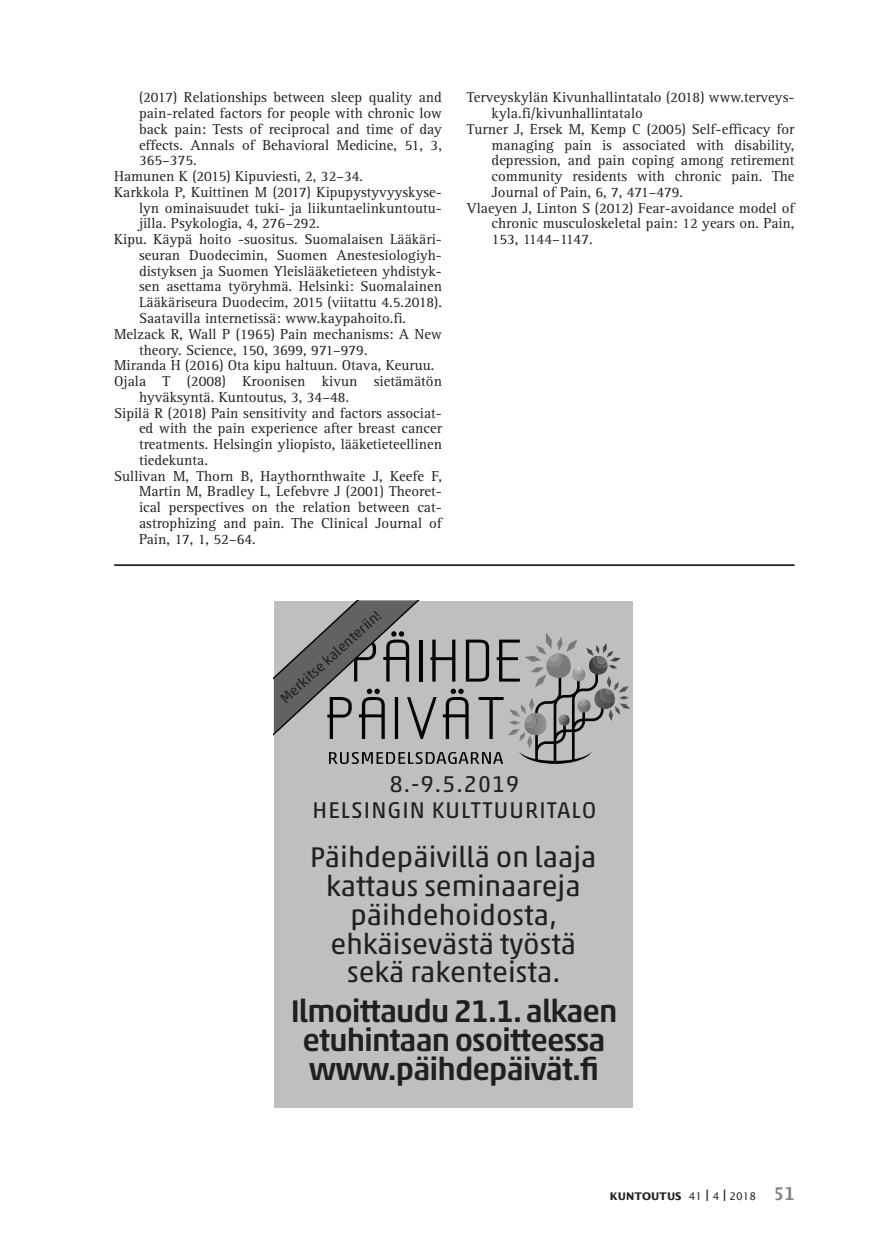
<style>
.page{position:relative;width:874px;height:1241px;background:#fff}
.page>*{position:absolute;margin:0;border:0;box-sizing:border-box;transform-origin:0 0}
.t1{font:500 31.68px/28.9px "Akko Std";letter-spacing:-.03em;color:#231f20;text-align:center}
.t2{font:28.88px/28.9px "Akko Std";color:#231f20;text-align:center}
.t3{font:23.1px/26.1px "Akko Std";letter-spacing:.05em;color:#231f20;text-align:center}
.t4{font:14.88px "Rotis Serif";color:#231f20}
.t5{font:14.53px "Akko Std";color:#231f20}
.t6{font:700 10.5px "Lucida Sans";color:#231f20}
.s1{font-weight:400}
.s2{font-weight:400;font-size:15.75px}
.s3{font-family:"Lucida Sans Typewriter";font-size:17.5px;color:#808285}
</style>
<div class="page">
<div style="left:274px;top:601px;width:358px;height:506px;background:#bfbfbf"></div>
<svg style="left:274px;top:600px;width:355px;height:164px"></svg>
<hr style="left:114px;top:564px;width:680px;height:2px;background:#231f20">
<p class="t4" style="left:139px;top:89px;width:304px">(2017) Relationships between sleep quality and</p>
<p class="t4" style="left:139px;top:105px;width:304px">pain-related factors for people with chronic low</p>
<p class="t4" style="left:139px;top:120px;width:304px">back pain: Tests of reciprocal and time of day</p>
<p class="t4" style="left:139px;top:136px;width:304px">effects. Annals of Behavioral Medicine, 51, 3,</p>
<p class="t4" style="left:139px;top:152px;width:59px">365–375.</p>
<p class="t4" style="left:114px;top:168px;width:250px">Hamunen K (2015) Kipuviesti, 2, 32–34.</p>
<p class="t4" style="left:114px;top:183px;width:329px">Karkkola P, Kuittinen M (2017) Kipupystyvyyskyse-</p>
<p class="t4" style="left:139px;top:199px;width:304px">lyn ominaisuudet tuki- ja liikuntaelinkuntoutu-</p>
<p class="t4" style="left:139px;top:215px;width:182px">jilla. Psykologia, 4, 276–292.</p>
<p class="t4" style="left:114px;top:231px;width:329px">Kipu. Käypä hoito -suositus. Suomalaisen Lääkäri-</p>
<p class="t4" style="left:139px;top:246px;width:304px">seuran Duodecimin, Suomen Anestesiologiyh-</p>
<p class="t4" style="left:139px;top:262px;width:304px">distyksen ja Suomen Yleislääketieteen yhdistyk-</p>
<p class="t4" style="left:139px;top:278px;width:304px">sen asettama työryhmä. Helsinki: Suomalainen</p>
<p class="t4" style="left:139px;top:294px;width:304px">Lääkäriseura Duodecim, 2015 (viitattu 4.5.2018).</p>
<p class="t4" style="left:139px;top:309px;width:268px">Saatavilla internetissä: www.kaypahoito.fi.</p>
<p class="t4" style="left:114px;top:325px;width:329px">Melzack R, Wall P (1965) Pain mechanisms: A New</p>
<p class="t4" style="left:139px;top:341px;width:230px">theory. Science, 150, 3699, 971–979.</p>
<p class="t4" style="left:114px;top:357px;width:321px">Miranda H (2016) Ota kipu haltuun. Otava, Keuruu.</p>
<p class="t4" style="left:114px;top:372px;width:329px">Ojala T (2008) Kroonisen kivun sietämätön</p>
<p class="t4" style="left:139px;top:388px;width:211px">hyväksyntä. Kuntoutus, 3, 34–48.</p>
<p class="t4" style="left:114px;top:404px;width:329px">Sipilä R (2018) Pain sensitivity and factors associat-</p>
<p class="t4" style="left:139px;top:420px;width:304px">ed with the pain experience after breast cancer</p>
<p class="t4" style="left:139px;top:435px;width:304px">treatments. Helsingin yliopisto, lääketieteellinen</p>
<p class="t4" style="left:139px;top:451px;width:70px">tiedekunta.</p>
<p class="t4" style="left:114px;top:467px;width:329px">Sullivan M, Thorn B, Haythornthwaite J, Keefe F,</p>
<p class="t4" style="left:139px;top:483px;width:304px">Martin M, Bradley L, Lefebvre J (2001) Theoret-</p>
<p class="t4" style="left:139px;top:498px;width:304px">ical perspectives on the relation between cat-</p>
<p class="t4" style="left:139px;top:514px;width:304px">astrophizing and pain. The Clinical Journal of</p>
<p class="t4" style="left:139px;top:530px;width:118px">Pain, 17, 1, 52–64.</p>
<p class="t4" style="left:466px;top:89px;width:329px">Terveyskylän Kivunhallintatalo (2018) www.terveys-</p>
<p class="t4" style="left:491px;top:105px;width:153px">kyla.fi/kivunhallintatalo</p>
<p class="t4" style="left:466px;top:120px;width:329px">Turner J, Ersek M, Kemp C (2005) Self-efficacy for</p>
<p class="t4" style="left:491px;top:136px;width:304px">managing pain is associated with disability,</p>
<p class="t4" style="left:491px;top:152px;width:304px">depression, and pain coping among retirement</p>
<p class="t4" style="left:491px;top:168px;width:304px">community residents with chronic pain. The</p>
<p class="t4" style="left:491px;top:183px;width:193px">Journal of Pain, 6, 7, 471–479.</p>
<p class="t4" style="left:466px;top:199px;width:329px">Vlaeyen J, Linton S (2012) Fear-avoidance model of</p>
<p class="t4" style="left:491px;top:215px;width:304px">chronic musculoskeletal pain: 12 years on. Pain,</p>
<p class="t4" style="left:491px;top:231px;width:102px">153, 1144–1147.</p>
<p class="t5" style="left:276px;top:693px;width:131px;rotate:-42deg">Merkitse kalenteriin!</p>
<h3 class="t3" style="left:312px;top:770px;width:285px">8.-9.5.2019<br>HELSINGIN KULTTUURITALO</h3>
<h2 class="t2" style="left:310px;top:842px;width:287px">Päihdepäivillä on laaja kattaus seminaareja päihdehoidosta, ehkäisevästä työstä sekä rakenteista.</h2>
<h1 class="t1" style="left:290px;top:996px;width:328px">Ilmoittaudu 21.1. alkaen etuhintaan osoitteessa www.päihdepäivät.fi</h1>
<p class="t6" style="left:609px;top:1189px;width:186px">KUNTOUTUS <span class="s1">41</span> <span class="s2">I</span> <span class="s1">4</span> <span class="s2">I</span> <span class="s1">2018</span> <span class="s3">51</span></p>
</div>
